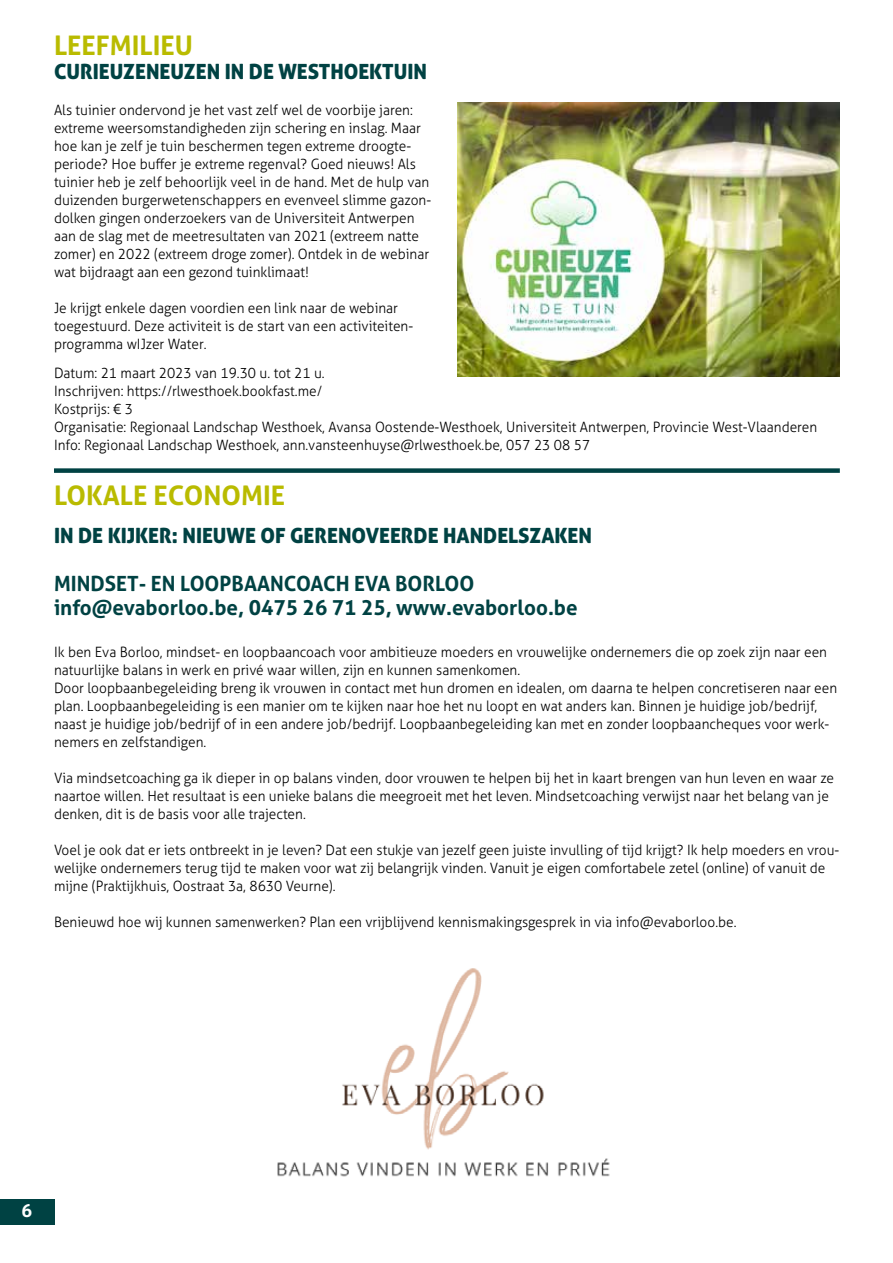
<style>
.page{position:relative;width:893px;height:1263px;background:#fff}
.page>*{position:absolute;margin:0;border:0;box-sizing:border-box;transform-origin:0 0}
.t1{font:700 27px "Aller";color:#b9bb00}
.t2{font:700 21px/24px "Aller";color:#004243}
.t3{font:21px "Aller Display";color:#004243}
.t4{font:700 18px "Aller";color:#fff}
.t5{font:300 14.25px/18px "Aller";color:#000;scale:.96 1}
</style>
<div class="page">
<div style="left:0;top:1199px;width:54px;height:26px;background:#004243"></div>
<img style="left:457px;top:102px;width:383px;height:274px">
<div style="left:54px;top:468px;width:786px;height:5px;background:#004243"></div>
<img style="left:277px;top:968px;width:333px;height:209px">
<h1 class="t1" style="left:54px;top:29px;width:140px">LEEFMILIEU</h1>
<h2 class="t3" style="left:54px;top:58px;width:374px">CURIEUZENEUZEN IN DE WESTHOEKTUIN</h2>
<p class="t5" style="left:54px;top:101px;width:394px">Als tuinier ondervond je het vast zelf wel de voorbije jaren: extreme weersomstandigheden zijn schering en inslag. Maar hoe kan je zelf je tuin beschermen tegen extreme droogte&shy;periode? Hoe buffer je extreme regenval? Goed nieuws! Als tuinier heb je zelf behoorlijk veel in de hand. Met de hulp van duizenden burgerwetenschappers en evenveel slimme gazon&shy;dolken gingen onderzoekers van de Universiteit Antwerpen aan de slag met de meetresultaten van 2021 (extreem natte zomer) en 2022 (extreem droge zomer). Ontdek in de webinar wat bijdraagt aan een gezond tuinklimaat!</p>
<p class="t5" style="left:54px;top:299px;width:376px">Je krijgt enkele dagen voordien een link naar de webinar toegestuurd. Deze activiteit is de start van een activiteiten&shy;programma wIJzer Water.</p>
<p class="t5" style="left:54px;top:364px;width:797px">Datum: 21 maart 2023 van 19.30 u. tot 21 u.<br>Inschrijven: https://rlwesthoek.bookfast.me/<br>Kostprijs: € 3<br>Organisatie: Regionaal Landschap Westhoek, Avansa Oostende-Westhoek, Universiteit Antwerpen, Provincie West-Vlaanderen Info: Regionaal Landschap Westhoek, ann.vansteenhuyse@rlwesthoek.be, 057 23 08 57</p>
<h1 class="t1" style="left:54px;top:478px;width:233px">LOKALE ECONOMIE</h1>
<h2 class="t3" style="left:54px;top:522px;width:539px">IN DE KIJKER: NIEUWE OF GERENOVEERDE HANDELSZAKEN</h2>
<h2 class="t2" style="left:54px;top:571px;width:525px">MINDSET- EN LOOPBAANCOACH EVA BORLOO info@evaborloo.be, 0475 26 71 25, www.evaborloo.be</h2>
<p class="t5" style="left:54px;top:643px;width:817px">Ik ben Eva Borloo, mindset- en loopbaancoach voor ambitieuze moeders en vrouwelijke ondernemers die op zoek zijn naar een natuurlijke balans in werk en privé waar willen, zijn en kunnen samenkomen.<br>Door loopbaanbegeleiding breng ik vrouwen in contact met hun dromen en idealen, om daarna te helpen concretiseren naar een plan. Loopbaanbegeleiding is een manier om te kijken naar hoe het nu loopt en wat anders kan. Binnen je huidige job/bedrijf, naast je huidige job/bedrijf of in een andere job/bedrijf. Loopbaanbegeleiding kan met en zonder loopbaancheques voor werk&shy;nemers en zelfstandigen.</p>
<p class="t5" style="left:54px;top:769px;width:814px">Via mindsetcoaching ga ik dieper in op balans vinden, door vrouwen te helpen bij het in kaart brengen van hun leven en waar ze naartoe willen. Het resultaat is een unieke balans die meegroeit met het leven. Mindsetcoaching verwijst naar het belang van je denken, dit is de basis voor alle trajecten.</p>
<p class="t5" style="left:54px;top:841px;width:820px">Voel je ook dat er iets ontbreekt in je leven? Dat een stukje van jezelf geen juiste invulling of tijd krijgt? Ik help moeders en vrou&shy;welijke ondernemers terug tijd te maken voor wat zij belangrijk vinden. Vanuit je eigen comfortabele zetel (online) of vanuit de mijne (Praktijkhuis, Oostraat 3a, 8630 Veurne).</p>
<p class="t5" style="left:54px;top:913px;width:712px">Benieuwd hoe wij kunnen samenwerken? Plan een vrijblijvend kennismakingsgesprek in via info@evaborloo.be.</p>
<p class="t4" style="left:22px;top:1200px;width:12px">6</p>
</div>
